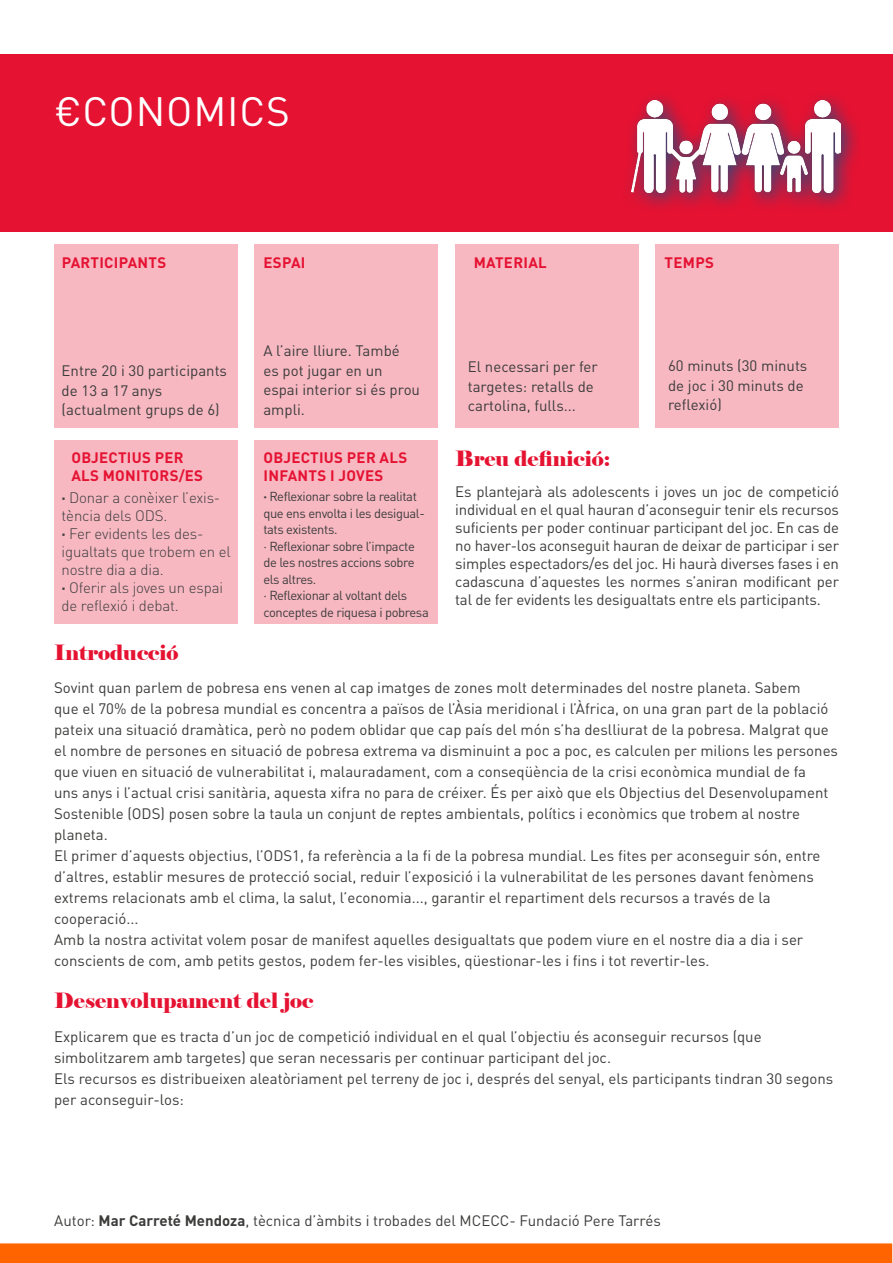
<style>
.page{position:relative;width:893px;height:1263px;background:#fff}
.page>*{position:absolute;margin:0;border:0;box-sizing:border-box;transform-origin:0 0}
.t1{font:40.5px "DIN Pro";letter-spacing:.02em;color:#fff}
.t2{font:21px "Elephant";color:#e51232}
.t3{font:15px/21px "DIN Pro";color:#3c3c3b}
.t4{font:300 15px/18px "DIN Pro";letter-spacing:-.01em;color:#3c3c3b}
.t5{font:700 15px/18px "DIN Pro";letter-spacing:.02em;color:#e51232}
.t6{font:12.9px/16.5px "DIN Pro";letter-spacing:-.03em;color:#3c3c3b}
.s1{font-weight:700}
</style>
<div class="page">
<div style="left:0;top:1243px;width:893px;height:20px;background:#ff6400"></div>
<div style="left:0;top:54px;width:893px;height:178px;background:#e51232"></div>
<div style="left:620px;top:90px;width:242px;height:124px;background:#02558b;opacity:.75"></div>
<img style="left:631px;top:101px;width:210px;height:91px">
<div style="left:54px;top:244px;width:183px;height:184px;background:#f7b8c2"></div>
<div style="left:54px;top:440px;width:183px;height:183px;background:#f7b8c2"></div>
<div style="left:455px;top:244px;width:183px;height:184px;background:#f7b8c2"></div>
<div style="left:255px;top:244px;width:183px;height:184px;background:#f7b8c2"></div>
<div style="left:255px;top:440px;width:183px;height:183px;background:#f7b8c2"></div>
<div style="left:656px;top:244px;width:183px;height:184px;background:#f7b8c2"></div>
<h1 class="t1" style="left:55px;top:79px;width:237px">€CONOMICS</h1>
<p class="t5" style="left:62px;top:252px;width:106px">PARTICIPANTS</p>
<p class="t5" style="left:264px;top:252px;width:43px">ESPAI</p>
<p class="t5" style="left:474px;top:252px;width:75px">MATERIAL</p>
<p class="t5" style="left:665px;top:252px;width:51px">TEMPS</p>
<p class="t3" style="left:62px;top:360px;width:167px;line-height:19.5px">Entre 20 i 30 participants de 13 a 17 anys (actualment grups de 6)</p>
<p class="t3" style="left:263px;top:340px;width:158px;line-height:19.5px">A l’aire lliure. També<br>es pot jugar en un espai interior si és prou ampli.</p>
<p class="t5" style="left:71px;top:446px;width:133px">OBJECTIUS PER<br>ALS MONITORS/ES</p>
<p class="t5" style="left:264px;top:446px;width:145px">OBJECTIUS PER ALS<br>INFANTS I JOVES</p>
<p class="t4" style="left:62px;top:487px;width:171px"><span class="s1">·</span> Donar a conèixer l’exis&shy;tència dels ODS.<br><span class="s1">·</span> Fer evidents les des&shy;igualtats que trobem en el nostre dia a dia.<br><span class="s1">·</span> Oferir als joves un espai de reflexió i debat.</p>
<p class="t6" style="left:263px;top:487px;width:167px"><span class="s1">·</span> Reflexionar sobre la realitat que ens envolta i les desigual&shy;tats existents.<br>· Reflexionar sobre l’impacte de les nostres accions sobre els altres.<br>· Reflexionar al voltant dels conceptes de riquesa i pobresa</p>
<p class="t3" style="left:468px;top:355px;width:132px;line-height:19.5px">El necessari per fer targetes: retalls de cartolina, fulls...</p>
<p class="t3" style="left:668px;top:354px;width:141px;line-height:19.5px">60 minuts (30 minuts de joc i 30 minuts de reflexió)</p>
<h2 class="t2" style="left:455px;top:445px;width:157px">Breu definició:</h2>
<p class="t3" style="left:455px;top:481px;width:385px;line-height:18px;text-align:justify">Es plantejarà als adolescents i joves un joc de competició individual en el qual hauran d’aconseguir tenir els recursos suficients per poder continuar participant del joc. En cas de no haver-los aconseguit hauran de deixar de participar i ser simples espectadors/es del joc. Hi haurà diverses fases i en cadascuna d’aquestes les normes s’aniran modificant per tal de fer evidents les desigualtats entre els participants.</p>
<h2 class="t2" style="left:54px;top:639px;width:126px">Introducció</h2>
<p class="t3" style="left:54px;top:676px;width:785px">Sovint quan parlem de pobresa ens venen al cap imatges de zones molt determinades del nostre planeta. Sabem<br>que el 70% de la pobresa mundial es concentra a països de l’Àsia meridional i l’Àfrica, on una gran part de la població pateix una situació dramàtica, però no podem oblidar que cap país del món s’ha deslliurat de la pobresa. Malgrat que el nombre de persones en situació de pobresa extrema va disminuint a poc a poc, es calculen per milions les persones que viuen en situació de vulnerabilitat i, malauradament, com a conseqüència de la crisi econòmica mundial de fa<br>uns anys i l’actual crisi sanitària, aquesta xifra no para de créixer. És per això que els Objectius del Desenvolupament Sostenible (ODS) posen sobre la taula un conjunt de reptes ambientals, polítics i econòmics que trobem al nostre planeta.<br>El primer d’aquests objectius, l’ODS1, fa referència a la fi de la pobresa mundial. Les fites per aconseguir són, entre d’altres, establir mesures de protecció social, reduir l’exposició i la vulnerabilitat de les persones davant fenòmens extrems relacionats amb el clima, la salut, l’economia..., garantir el repartiment dels recursos a través de la cooperació...<br>Amb la nostra activitat volem posar de manifest aquelles desigualtats que podem viure en el nostre dia a dia i ser conscients de com, amb petits gestos, podem fer-les visibles, qüestionar-les i fins i tot revertir-les.</p>
<h2 class="t2" style="left:54px;top:988px;width:261px">Desenvolupament del joc</h2>
<p class="t3" style="left:54px;top:1025px;width:781px">Explicarem que es tracta d’un joc de competició individual en el qual l’objectiu és aconseguir recursos (que simbolitzarem amb targetes) que seran necessaris per continuar participant del joc.<br>Els recursos es distribueixen aleatòriament pel terreny de joc i, després del senyal, els participants tindran 30 segons per aconseguir-los:</p>
<p class="t3" style="left:54px;top:1208px;width:608px">Autor: <span class="s1">Mar Carreté Mendoza</span>, tècnica d’àmbits i trobades del MCECC- Fundació Pere Tarrés</p>
</div>
